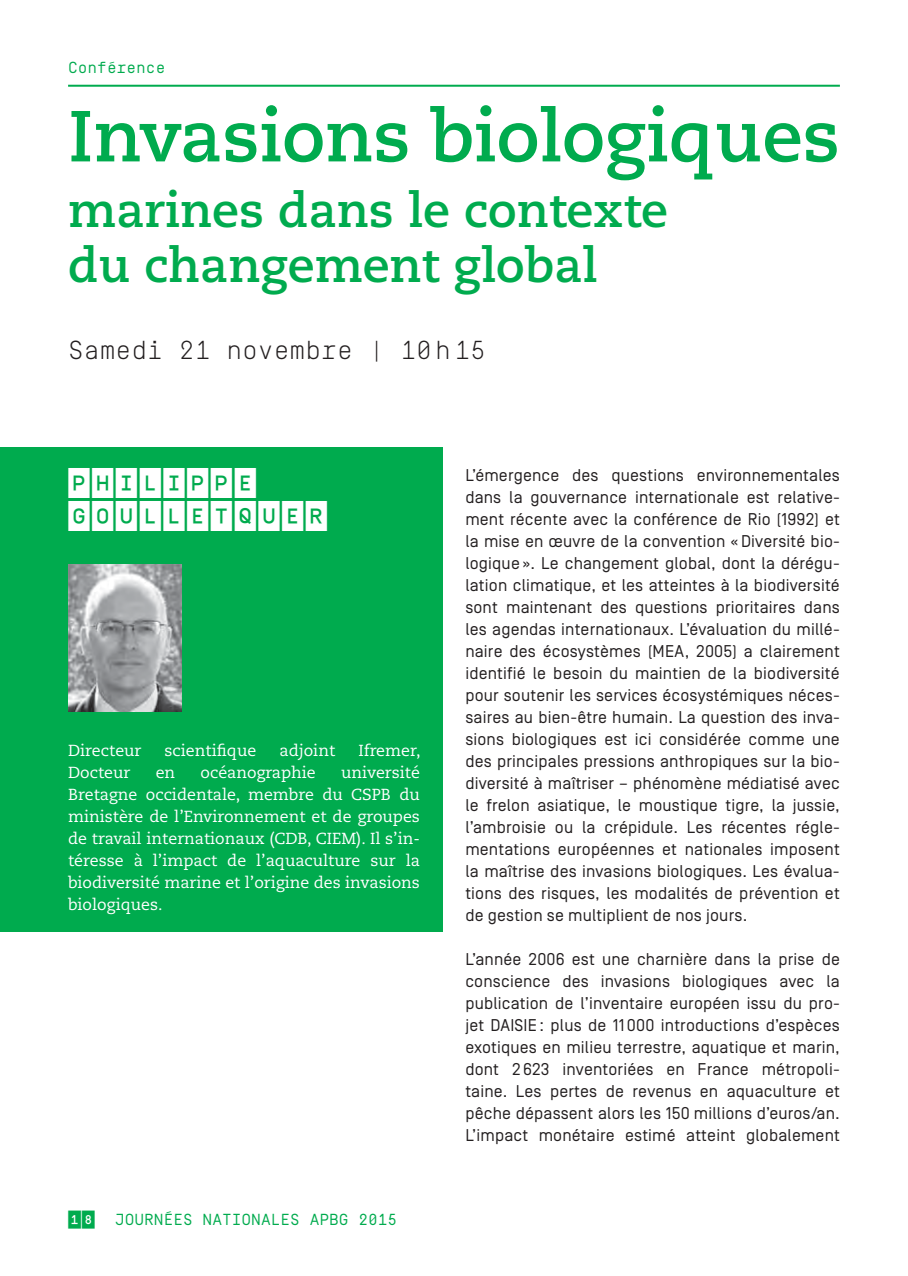
<style>
.page{position:relative;width:908px;height:1276px;background:#fff}
.page>*{position:absolute;margin:0;border:0;box-sizing:border-box;transform-origin:0 0}
.t1{font:700 72px "Caecilia LT Std";color:#00ab4e}
.t2{font:700 48px/55px "Caecilia LT Std";color:#00ab4e}
.t3{font:500 30px/33px "Simplon CNDP";letter-spacing:.06em;color:#fff}
.t4{font:300 26px "Simplon BP Mono";color:#231f20}
.t5{font:17px/22px "Simplon BP Regular";letter-spacing:.01em;color:#231f20;text-align:justify}
.t6{font:16px/22px "Caecilia LT Std";color:#fff;text-align:justify}
.t7{font:16px "Simplon BP Mono";color:#00ab4e}
.s1{font-family:"Simplon CNDP";font-weight:500;font-size:18px}
</style>
<div class="page">
<div style="left:0;top:447px;width:442px;height:484px;background:#00ab4e"></div>
<hr style="left:68px;top:85px;width:771px;height:2px;background:#00ab4e">
<img style="left:68px;top:564px;width:113px;height:147px">
<p class="t7" style="left:68px;top:62px;width:99px">Conférence</p>
<h1 class="t1" style="left:68px;top:100px;width:773px">Invasions biologiques</h1>
<h2 class="t2" style="left:68px;top:185px;width:601px">marines dans le contexte du changement global</h2>
<h3 class="t4" style="left:68px;top:335px;width:419px">Samedi 21 novembre | 10 h 15</h3>
<h3 class="t3" style="left:68px;top:466px;width:261px">PHILIPPE<br>GOULLETQUER</h3>
<p class="t6" style="left:68px;top:740px;width:75px">Directeur</p>
<p class="t6" style="left:164px;top:740px;width:93px">scientifique</p>
<p class="t6" style="left:279px;top:740px;width:57px">adjoint</p>
<p class="t6" style="left:358px;top:740px;width:64px">Ifremer,</p>
<p class="t6" style="left:68px;top:762px;width:64px">Docteur</p>
<p class="t6" style="left:156px;top:762px;width:21px">en</p>
<p class="t6" style="left:200px;top:762px;width:117px">océanographie</p>
<p class="t6" style="left:68px;top:762px;width:353px;text-indent:273px">université Bretagne occidentale, membre du CSPB du ministère de l’Environnement et de groupes de travail internationaux (CDB, CIEM). Il s’in&shy;téresse à l’impact de l’aquaculture sur la biodiversité marine et l’origine des invasions biologiques.</p>
<p class="t7" style="left:68px;top:1214px;width:330px"><span class="s1">18</span> JOURNÉES NATIONALES APBG 2015</p>
<p class="t5" style="left:465px;top:465px;width:376px">L’émergence des questions environnementales dans la gouvernance internationale est relative&shy;ment récente avec la conférence de Rio (1992) et la mise en œuvre de la convention « Diversité bio&shy;logique ». Le changement global, dont la dérégu&shy;lation climatique, et les atteintes à la biodiversité sont maintenant des questions prioritaires dans les agendas internationaux. L’évaluation du millé&shy;naire des écosystèmes (MEA, 2005) a clairement identifié le besoin du maintien de la biodiversité pour soutenir les services écosystémiques néces&shy;saires au bien-être humain. La question des inva&shy;sions biologiques est ici considérée comme une des principales pressions anthropiques sur la bio&shy;diversité à maîtriser – phénomène médiatisé avec le frelon asiatique, le moustique tigre, la jussie, l’ambroisie ou la crépidule. Les récentes régle&shy;mentations européennes et nationales imposent la maîtrise des invasions biologiques. Les évalua&shy;tions des risques, les modalités de prévention et de gestion se multiplient de nos jours.</p>
<p class="t5" style="left:465px;top:949px;width:376px">L’année 2006 est une charnière dans la prise de conscience des invasions biologiques avec la publication de l’inventaire européen issu du pro&shy;jet DAISIE : plus de 11 000 introductions d’espèces exotiques en milieu terrestre, aquatique et marin, dont 2 623 inventoriées en France métropoli&shy;taine. Les pertes de revenus en aquaculture et pêche dépassent alors les 150 millions d’euros/an.<br>L’impact monétaire estimé atteint globalement</p>
</div>
